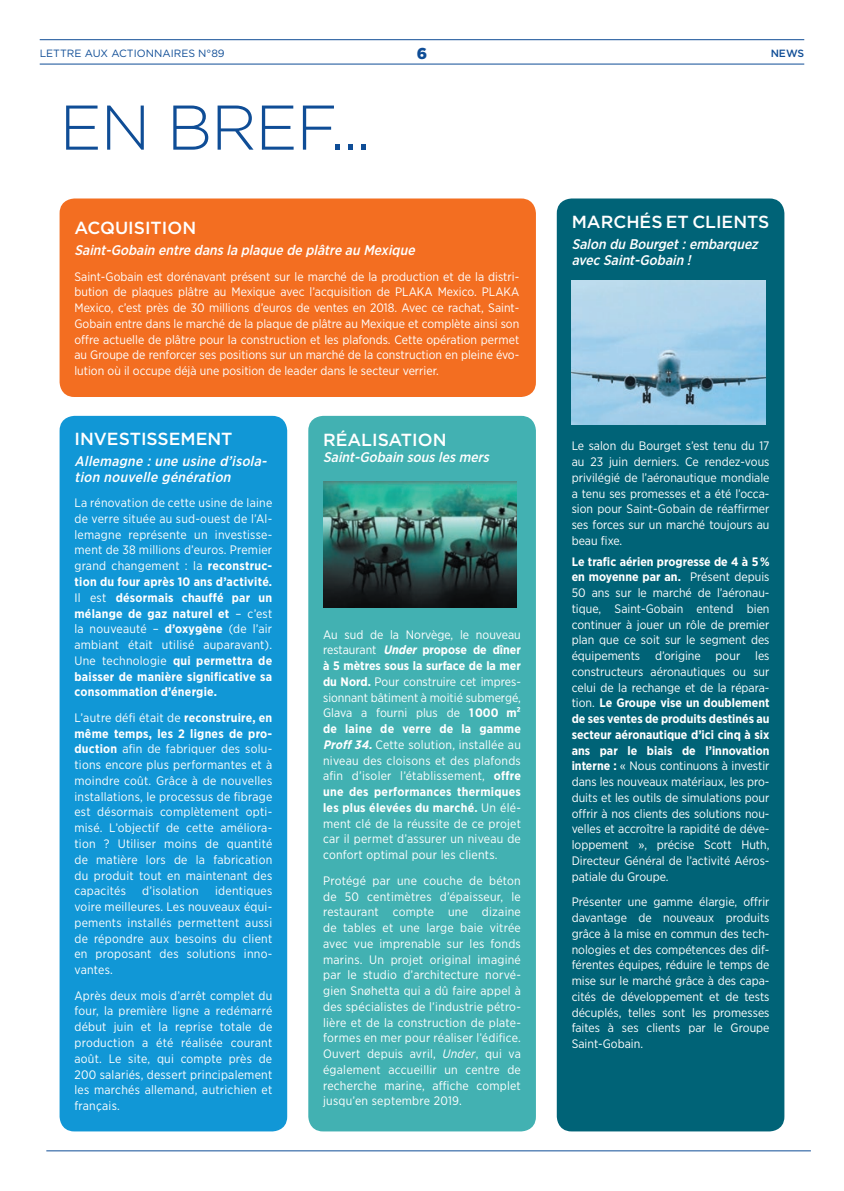
<style>
.page{position:relative;width:844px;height:1191px;background:#fff}
.page>*{position:absolute;margin:0;border:0;box-sizing:border-box;transform-origin:0 0}
.t1{font:300 63px "Gotham";letter-spacing:-.02em;color:#0f4d96}
.t2{font:500 17.5px "Gotham";color:#fff}
.t3{font:900 15.75px "Gotham";color:#0f4d96}
.t4{font:italic 500 14px/15.8px "Gotham Narrow";color:#fff}
.t5{font:12.25px/15.8px "Gotham Narrow";letter-spacing:.02em;color:#fff;text-align:justify}
.t6{font:10.5px "Gotham";color:#0f4d96}
.t7{font:500 10.5px "Gotham";color:#0f4d96}
.s1{font-weight:700}
.s2{font-weight:700;font-style:italic}
.s3{font-style:italic}
</style>
<div class="page">
<div style="left:60px;top:416px;width:227px;height:715px;background:#1197d6;border-radius:15px"></div>
<div style="left:308px;top:416px;width:228px;height:715px;background:#42b1b2;border-radius:15px"></div>
<div style="left:556px;top:198px;width:228px;height:933px;background:#006377;border-radius:15px"></div>
<hr style="left:40px;top:39px;width:764px;height:1px;background:#0f4d96">
<hr style="left:40px;top:64px;width:764px;height:1px;background:#0f4d96">
<img style="left:323px;top:482px;width:193px;height:125px">
<img style="left:571px;top:280px;width:194px;height:144px">
<hr style="left:46px;top:1150px;width:764px;height:1px;background:#0f4d96">
<div style="left:60px;top:198px;width:475px;height:199px;background:#f36e21;border-radius:15px"></div>
<p class="t6" style="left:40px;top:46px;width:186px">LETTRE AUX ACTIONNAIRES N°89</p>
<p class="t3" style="left:416px;top:42px;width:12px">6</p>
<p class="t7" style="left:770px;top:46px;width:35px">NEWS</p>
<p class="t1" style="left:60px;top:87px;width:313px">EN BREF...</p>
<p class="t2" style="left:74px;top:217px;width:123px">ACQUISITION</p>
<p class="t4" style="left:74px;top:242px;width:345px">Saint-Gobain entre dansla plaque de plâtre au Mexique</p>
<p class="t5" style="left:74px;top:268px;width:446px">Saint-Gobain est dorénavant présent sur le marché de la production et de la distri&shy;bution de plaques plâtre au Mexique avec l’acquisition de PLAKA Mexico. PLAKA Mexico, c’est près de 30 millions d’euros de ventes en 2018. Avec ce rachat, Saint-Gobain entre dans le marché de la plaque de plâtre au Mexique et complète ainsi son offre actuelle de plâtre pour la construction et les plafonds. Cette opération permet au Groupe de renforcer ses positions sur un marché de la construction en pleine évo&shy;lution où il occupe déjà une position de leader dans le secteur verrier.</p>
<p class="t2" style="left:74px;top:427px;width:160px">INVESTISSEMENT</p>
<p class="t4" style="left:74px;top:453px;width:197px">Allemagne :une usine d’isola&shy;tion nouvelle génération</p>
<p class="t5" style="left:74px;top:495px;width:199px">La rénovation de cette usine de laine de verre située au sud-ouest de l’Al&shy;lemagne représente un investisse&shy;ment de 38 millions d’euros. Premier grand changement : la <span class="s1">reconstruc&shy;tion du four après 10 ans d’activité.<br></span>Il est <span class="s1">désormais chauffé par un mélange de gaz naturel et</span> – c’est la nouveauté – <span class="s1">d’oxygène</span> (de l’air ambiant était utilisé auparavant).<br>Une technologie <span class="s1">qui permettra de baisser de manière significative sa consommation d’énergie.</span></p>
<p class="t5" style="left:74px;top:709px;width:199px">L’autre défi était de <span class="s1">reconstruire, en même temps, les 2 lignes de pro&shy;duction</span> afin de fabriquer des solu&shy;tions encore plus performantes et à moindre coût. Grâce à de nouvelles installations, le processus de fibrage est désormais complètement opti&shy;misé. L’objectif de cette améliora&shy;tion ? Utiliser moins de quantité de matière lors de la fabrication du produit tout en maintenant des capacités</p>
<p class="t5" style="left:74px;top:883px;width:199px;text-indent:141px">identiques voire meilleures. Les nouveaux équi&shy;pements installés permettent aussi de répondre aux besoins du client en proposant des solutions inno&shy;vantes.</p>
<p class="t5" style="left:74px;top:987px;width:199px">Après deux mois d’arrêt complet du four, la première ligne a redémarré début juin et la reprise totale de production a été réalisée courant août. Le site, qui compte près de 200 salariés, dessert principalement les marchés allemand, autrichien et français.</p>
<p class="t5" style="left:142px;top:883px;width:58px">d’isolation</p>
<p class="t2" style="left:323px;top:428px;width:125px">RÉALISATION</p>
<p class="t4" style="left:323px;top:449px;width:171px">Saint-Gobain souslesmers</p>
<p class="t5" style="left:323px;top:626px;width:199px">Au sud de la Norvège, le nouveau restaurant <span class="s2">Under</span> <span class="s1">propose de dîner à 5 mètres sous la surface de la mer du Nord.</span> Pour construire cet impres&shy;sionnant bâtiment à moitié submergé, Glava a fourni plus de <span class="s1">1 000 m² de laine de verre de la gamme </span><span class="s2">Proff34.</span>Cette solution, installée au niveau des cloisons et des plafonds afin d’isoler l’établissement, <span class="s1">offre une des performances thermiques les plus élevées du marché.</span> Un élé&shy;ment clé de la réussite de ce projet car il permet d’assurer un niveau de confort optimal pour les clients.</p>
<p class="t5" style="left:323px;top:872px;width:199px">Protégé par une couche de béton de 50 centimètres d’épaisseur, le restaurant compte une dizaine de tables et une large baie vitrée avec vue imprenable sur les fonds marins. Un projet original imaginé par le studio d’architecture norvé&shy;gien Snøhetta qui a dû faire appel à des spécialistes de l’industrie pétro&shy;lière et de la construction de plate&shy;formes en mer pour réaliser l’édifice.<br>Ouvert depuis avril, <span class="s3">Under</span>, qui va également accueillir un centre de recherche marine, affiche complet jusqu’en septembre 2019.</p>
<p class="t2" style="left:571px;top:211px;width:199px">MARCHÉS ET CLIENTS</p>
<p class="t4" style="left:571px;top:236px;width:191px">Salon du Bourget:embarquez avecSaint-Gobain !</p>
<p class="t5" style="left:571px;top:438px;width:199px">Le salon du Bourget s’est tenu du 17 au 23 juin derniers. Ce rendez-vous privilégié de l’aéronautique mondiale a tenu ses promesses et a été l’occa&shy;sion pour Saint-Gobain de réaffirmer ses forces sur un marché toujours au beau fixe.</p>
<p class="t5" style="left:571px;top:553px;width:199px"><span class="s1">Le trafic aérien progresse de 4 à 5 % en moyenne par an.</span> Présent depuis 50 ans sur le marché de l’aéronau&shy;tique, Saint-Gobain entend bien continuer à jouer un rôle de premier plan que ce soit sur le segment des équipements d’origine pour les constructeurs aéronautiques ou sur celui de la rechange et de la répara&shy;tion. <span class="s1">Le Groupe vise un doublement de ses ventes de produits destinés au secteur aéronautique d’ici cinq à six ans par le biais de l’innovation interne :</span> « Nous continuons à investir dans les nouveaux matériaux, les pro&shy;duits et les outils de simulations pour offrir à nos clients des solutions nou&shy;velles et accroître la rapidité de déve&shy;loppement », précise Scott Huth, Directeur Général de l’activité Aéros&shy;patiale du Groupe.</p>
<p class="t5" style="left:571px;top:894px;width:199px">Présenter une gamme élargie, offrir davantage de nouveaux produits grâce à la mise en commun des tech&shy;nologies et des compétences des dif&shy;férentes équipes, réduire le temps de mise sur le marché grâce à des capa&shy;cités de développement et de tests décuplés, telles sont les promesses faites à ses clients par le Groupe Saint-Gobain.</p>
</div>
